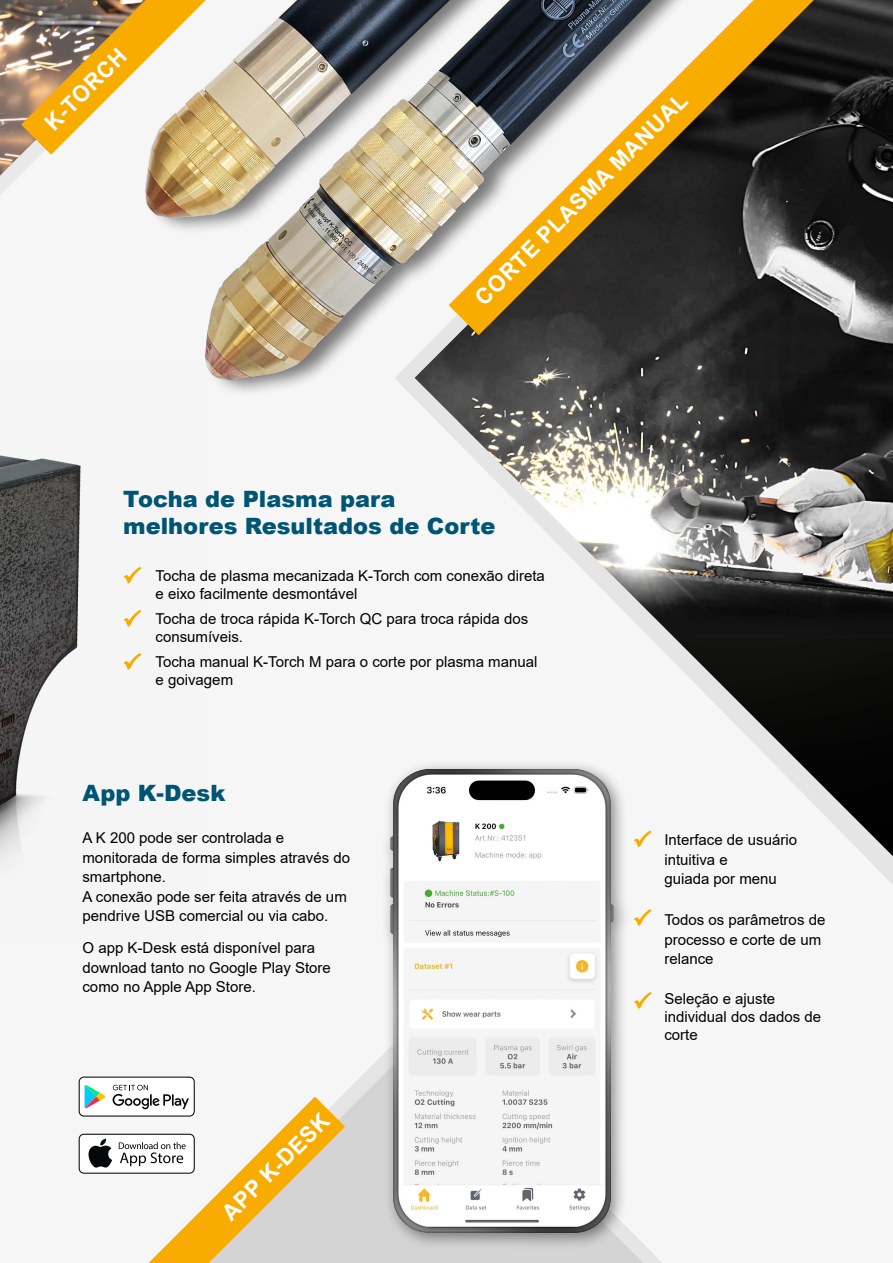
<style>
.page{position:relative;width:893px;height:1263px;background:#fff}
.page>*{position:absolute;margin:0;border:0;box-sizing:border-box;transform-origin:0 0}
.t1{font:900 22.5px/27px "Arial";color:#005575}
.t2{font:700 22.5px "Arial";color:#fff}
.t3{font:15px/19.5px "Arial";color:#000}
</style>
<div class="page">
<svg style="left:345px;top:1056px;width:298px;height:207px;fill:#d3d4d3"></svg>
<img style="left:0;top:0;width:126px;height:176px">
<div style="left:381px;top:759px;width:250px;height:491px;background:#000;opacity:.45"></div>
<img style="left:390px;top:768px;width:224px;height:466px">
<img style="left:0;top:453px;width:83px;height:433px">
<img style="left:126px;top:0;width:269px;height:396px">
<svg style="left:395px;top:0;width:498px;height:904px;fill:#f6f6f6"></svg>
<img style="left:415px;top:0;width:478px;height:856px">
<svg style="left:449px;top:0;width:365px;height:335px"></svg>
<svg style="left:79px;top:1076px;width:266px;height:187px"></svg>
<svg style="left:635px;top:831px;width:15px;height:15px"></svg>
<h1 class="t2" style="left:37px;top:115px;width:107px;rotate:-45deg">K-TORCH</h1>
<h1 class="t2" style="left:468px;top:290px;width:291px;rotate:-45deg">CORTE PLASMA MANUAL</h1>
<h1 class="t1" style="left:123px;top:485px;width:374px">Tocha de Plasma para melhores Resultados de Corte</h1>
<p class="t3" style="left:156px;top:567px;width:391px;line-height:18px">Tocha de plasma mecanizada K-Torch com conexão direta e eixo facilmente desmontável</p>
<p class="t3" style="left:156px;top:610px;width:374px;line-height:18px">Tocha de troca rápida K-Torch QC para troca rápida dos consumíveis.</p>
<p class="t3" style="left:156px;top:653px;width:383px;line-height:18px">Tocha manual K-Torch M para o corte por plasma manual e goivagem</p>
<h1 class="t1" style="left:82px;top:778px;width:144px">App K-Desk</h1>
<p class="t3" style="left:82px;top:828px;width:269px">A K 200 pode ser controlada e monitorada de forma simples através do smartphone.<br>A conexão pode ser feita através de um pendrive USB comercial ou via cabo.</p>
<p class="t3" style="left:82px;top:938px;width:250px">O app K-Desk está disponível para download tanto no Google Play Store como no Apple App Store.</p>
<h1 class="t2" style="left:215px;top:1205px;width:142px;rotate:-45deg">APP K-DESK</h1>
<p class="t3" style="left:664px;top:830px;width:134px">Interface de usuário intuitiva e<br>guiada por menu</p>
<p class="t3" style="left:664px;top:910px;width:162px">Todos os parâmetros de processo e corte de um relance</p>
<p class="t3" style="left:664px;top:989px;width:158px;line-height:18px">Seleção e ajuste individual dos dados de corte</p>
</div>
